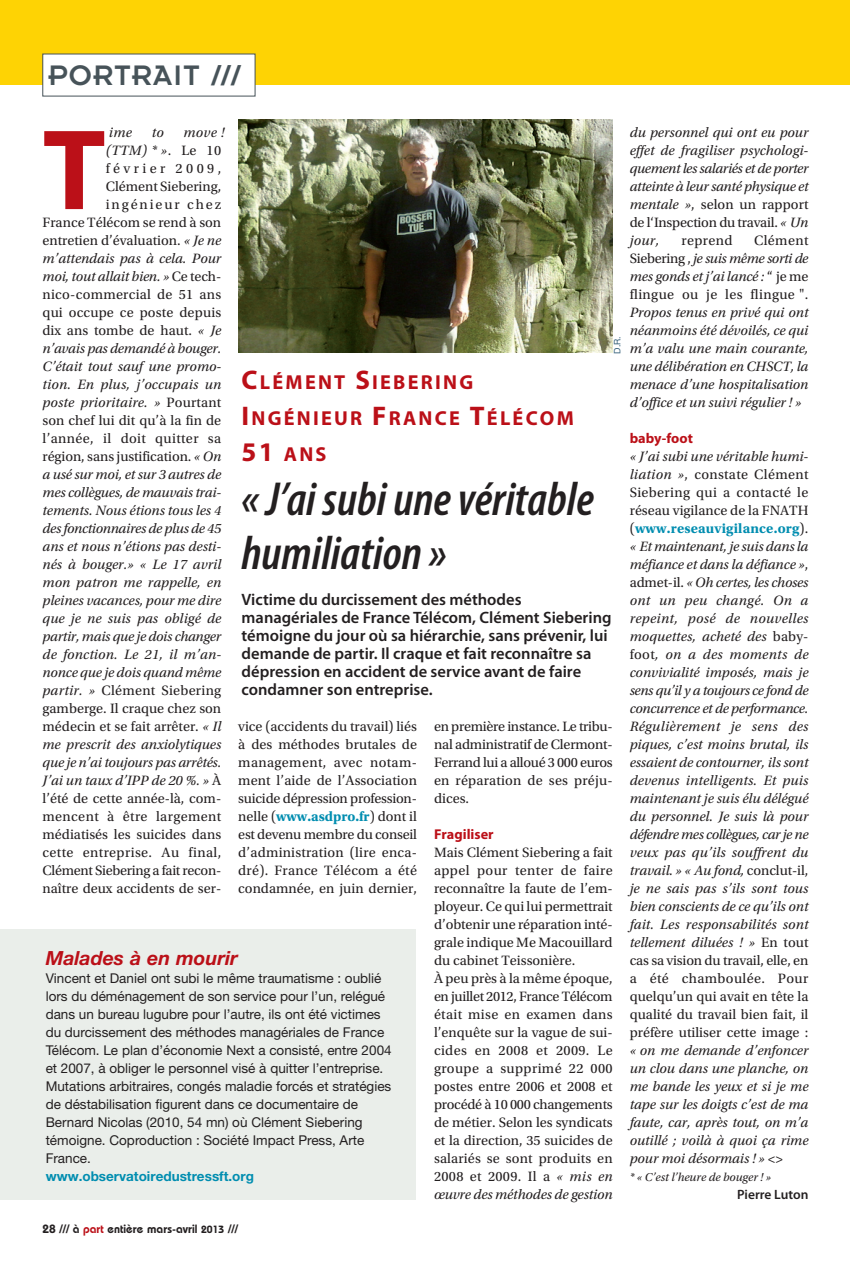
<style>
.page{position:relative;width:851px;height:1263px;background:#fff}
.page>*{position:absolute;margin:0;border:0;box-sizing:border-box;transform-origin:0 0}
.t1{font:700 115.65px "Myriad Pro";color:#bb1018}
.t2{font:italic 600 condensed 48px/54px "Myriad Pro";color:#231f20}
.t3{font:31.05px "Insignia LT Std";letter-spacing:.035em;color:#475359}
.t4{font:700 20.25px/36px "Myriad Pro";letter-spacing:.11em;color:#bb1018}
.t5{font:italic 700 19.5px "Helvetica Neue LT Std";color:#bb1018}
.t6{font:600 16.5px/18px "Myriad Pro";color:#231f20}
.t7{font:italic 14.25px/18px "Utopia Std";color:#231f20;text-align:justify}
.t8{font:14.25px/18px "Utopia Std";color:#231f20;text-align:justify}
.t9{font:700 14.25px "Myriad Pro";color:#bb1018}
.t10{font:14.25px "Utopia Std";letter-spacing:.025em;color:#231f20}
.t11{font:13.5px/18px "Helvetica Neue LT Std";color:#231f20}
.t12{font:700 13.5px "Helvetica Neue LT Std";color:#008db0}
.t13{font:600 13.5px "Myriad Pro";color:#231f20}
.t14{font:600 12px "Bauhaus Std";color:#231f20}
.t15{font:italic 12px "Utopia Std";color:#231f20}
.t16{font:9px "Helvetica Neue LT Std";color:#37627b}
.s1{font-style:normal}
.s2{font-style:italic}
.s3{font-weight:700;font-style:normal;color:#008db0}
.s4{font-size:27px}
.s5{font-weight:700;color:#008db0}
.s6{color:#bb1018}
.s7{font-size:10.5px}
</style>
<div class="page">
<div style="left:0;top:929px;width:415px;height:270px;background:#eaeeea"></div>
<div style="left:0;top:0;width:849px;height:85px;background:#fed304"></div>
<div style="left:43px;top:54px;width:212px;height:42px;background:#fff"></div>
<img style="left:238px;top:119px;width:374px;height:234px">
<h3 class="t3" style="left:48px;top:66px;width:194px">PORTRAIT ///</h3>
<p class="t7" style="left:629px;top:125px;width:180px">du personnel qui ont eu pour effet de fragiliser psychologi&shy;quement les salariés et de porter atteinte à leur santé physique et mentale »<span class="s1">, selon un rapport de l‘Inspection du travail.</span> « Un jour,</p>
<p class="t7" style="left:43px;top:125px;width:183px;text-align:right">move !<br>(TTM) * »<span class="s1">. Le 10<br>février 2009,<br>Clément Siebering, ingénieur chez<br>France Télécom se rend à son entretien d’évaluation.</span> « Je ne m’attendais pas à cela. Pour moi, tout allait bien. » <span class="s1">Ce tech&shy;nico-commercial de 51 ans qui occupe ce poste depuis dix ans tombe de haut.</span> « Je n’avais pas demandé à bouger.<br>C’était tout sauf une promo&shy;tion. En plus, j’occupais un poste prioritaire. » <span class="s1">Pourtant son chef lui dit qu’à la fin de l’année, il doit quitter sa région, sans justification.</span> « On a usé sur moi, et sur 3 autres de mes collègues, de mauvais trai&shy;tements. Nous étions tous les 4 desfonctionnaires de plus de 45 ans et nous n’étions pas desti&shy;nés à bouger.» « Le 17 avril mon patron me rappelle, en pleines vacances, pour me dire que je ne suis pas obligé de partir, mais que je dois changer de fonction. Le 21, il m’an&shy;nonce que je dois quand même partir. » <span class="s1">Clément Siebering gamberge. Il craque chez son médecin et se fait arrêter.</span> « Il me prescrit des anxiolytiques que je n’ai toujours pas arrêtés.<br>J’ai un taux d’IPP de 20 %. » <span class="s1">À l’été de cette année-là, com&shy;mencent à être largement médiatisés les suicides dans cette entreprise. Au final,<br>Clément Siebering a fait recon&shy;naître deux accidents de ser-</span></p>
<h1 class="t1" style="left:43px;top:127px;width:65px">T</h1>
<p class="t7" style="left:109px;top:125px;width:25px">ime</p>
<p class="t7" style="left:152px;top:125px;width:14px">to</p>
<p class="t8" style="left:629px;top:233px;width:180px;text-indent:124px">Clément Siebering , <span class="s2">je suis même sorti de mes gonds et j’ai lancé :</span> “ je me flingue ou je les flingue ".</p>
<p class="t7" style="left:629px;top:305px;width:180px">Propos tenus en privé qui ont néanmoins été dévoilés, ce qui m’a valu une main courante, une délibération en CHSCT, la menace d’une hospitalisation d’office et un suivi régulier ! »</p>
<p class="t9" style="left:629px;top:433px;width:65px">baby-foot</p>
<p class="t7" style="left:629px;top:449px;width:180px">« J’ai subi une véritable humi&shy;liation »<span class="s1">, constate Clément Siebering qui a contacté le réseau vigilance de la FNATH (</span><span class="s3">www.reseauvigilance.org</span><span class="s1">). </span>« Et maintenant, je suis dans la méfiance et dans la défiance »<span class="s1">, admet-il.</span> « Oh certes, les choses ont un peu changé. On a repeint, posé de nouvelles moquettes, acheté des <span class="s1">baby&shy;foot</span>, on a des moments de convivialité imposés, mais je sens qu’il y a toujours ce fond de concurrence et de performance.<br>Régulièrement je sens des piques, c’est moins brutal, ils essaient de contourner, ils sont devenus intelligents. Et puis maintenant je suis élu délégué du personnel. Je suis là pour défendre mes collègues, carje ne veux pas qu’ils souffrent du travail. » « Au fond, <span class="s1">conclut-il, </span>je ne sais pas s’ils sont tous bien conscients de ce qu’ils ont fait. Les responsabilités sont tellement diluées ! » <span class="s1">En tout cas sa vision du travail, elle, en a été chamboulée. Pour quelqu’un qui avait en tête la qualité du travail bien fait, il préfère utiliser cette image :</span></p>
<p class="t7" style="left:629px;top:1043px;width:180px">« on me demande d’enfoncer un clou dans une planche, on me bande les yeux et si je me tape sur les doigts c’est de ma faute, car, après tout, on m’a outillé ; voilà à quoi ça rime pour moi désormais ! » <span class="s1">&lt;&gt;</span></p>
<p class="t15" style="left:629px;top:1173px;width:143px">* « C’est l’heure de bouger ! »</p>
<p class="t13" style="left:737px;top:1189px;width:73px">Pierre Luton</p>
<p class="t10" style="left:681px;top:235px;width:53px">reprend</p>
<p class="t16" style="left:614px;top:354px;width:19px;rotate:-90deg">D.R.</p>
<h3 class="t4" style="left:241px;top:366px;width:334px"><span class="s4">C</span>LÉMENT <span class="s4">S</span>IEBERING<br><span class="s4">I</span>NGÉNIEUR <span class="s4">F</span>RANCE <span class="s4">T</span>ÉLÉCOM<br><span class="s4">51</span> ANS</h3>
<h2 class="t2" style="left:241px;top:476px;width:354px">«J’aisubi unevéritable humiliation »</h2>
<p class="t6" style="left:241px;top:592px;width:371px">Victime du durcissement des méthodes managériales de France Télécom, Clément Siebering témoigne du jour où sa hiérarchie, sans prévenir, lui demande de partir. Il craque et fait reconnaître sa dépression en accident de service avant de faire condamner son entreprise.</p>
<p class="t8" style="left:238px;top:719px;width:180px">vice (accidents du travail) liés à des méthodes brutales de management, avec notam&shy;ment l’aide de l’Association suicide dépression profession&shy;nelle (<span class="s5">www.asdpro.fr</span>) dont il est devenu membre du conseil d’administration (lire enca&shy;dré). France Télécom a été condamnée, en juin dernier,</p>
<p class="t8" style="left:434px;top:719px;width:180px">en première instance. Le tribu&shy;nal administratif de Clermont-Ferrand lui a alloué 3 000 euros en réparation de ses préju&shy;dices.</p>
<p class="t9" style="left:434px;top:829px;width:61px">Fragiliser</p>
<p class="t8" style="left:434px;top:845px;width:180px;text-align:left">Mais Clément Siebering a fait appel pour tenter de faire reconnaître la faute de l’em&shy;ployeur. Ce qui lui permettrait d’obtenir une réparation inté&shy;grale indique Me Macouillard du cabinet Teissonière.<br>À peu près à la même époque, en juillet 2012, France Télécom était mise en examen dans l’enquête sur la vague de sui&shy;cides en 2008 et 2009. Le groupe a supprimé 22 000 postes entre 2006 et 2008 et procédé à 10 000 changements de métier. Selon les syndicats et la direction, 35 suicides de salariés se sont produits en<br>2008 et 2009. Il a <span class="s2">« mis en œuvre des méthodes de gestion</span></p>
<h3 class="t5" style="left:46px;top:951px;width:193px">Malades à en mourir</h3>
<p class="t11" style="left:46px;top:971px;width:347px">Vincent et Daniel ont subi le même traumatisme : oublié lors du déménagement de son service pour l’un, relégué dans un bureau lugubre pour l’autre, ils ont été victimes du durcissement des méthodes managériales de France Télécom. Le plan d’économie Next a consisté, entre 2004 et 2007, à obliger le personnel visé à quitter l’entreprise.<br>Mutations arbitraires, congés maladie forcés et stratégies de déstabilisation figurent dans ce documentaire de Bernard Nicolas (2010, 54 mn) où Clément Siebering témoigne. Coproduction : Société Impact Press, Arte France.</p>
<p class="t12" style="left:46px;top:1171px;width:210px">www.observatoiredustressft.org</p>
<p class="t14" style="left:43px;top:1225px;width:197px">28 /// à <span class="s6">part</span> entière mars-avril <span class="s7">2013</span> ///</p>
</div>
